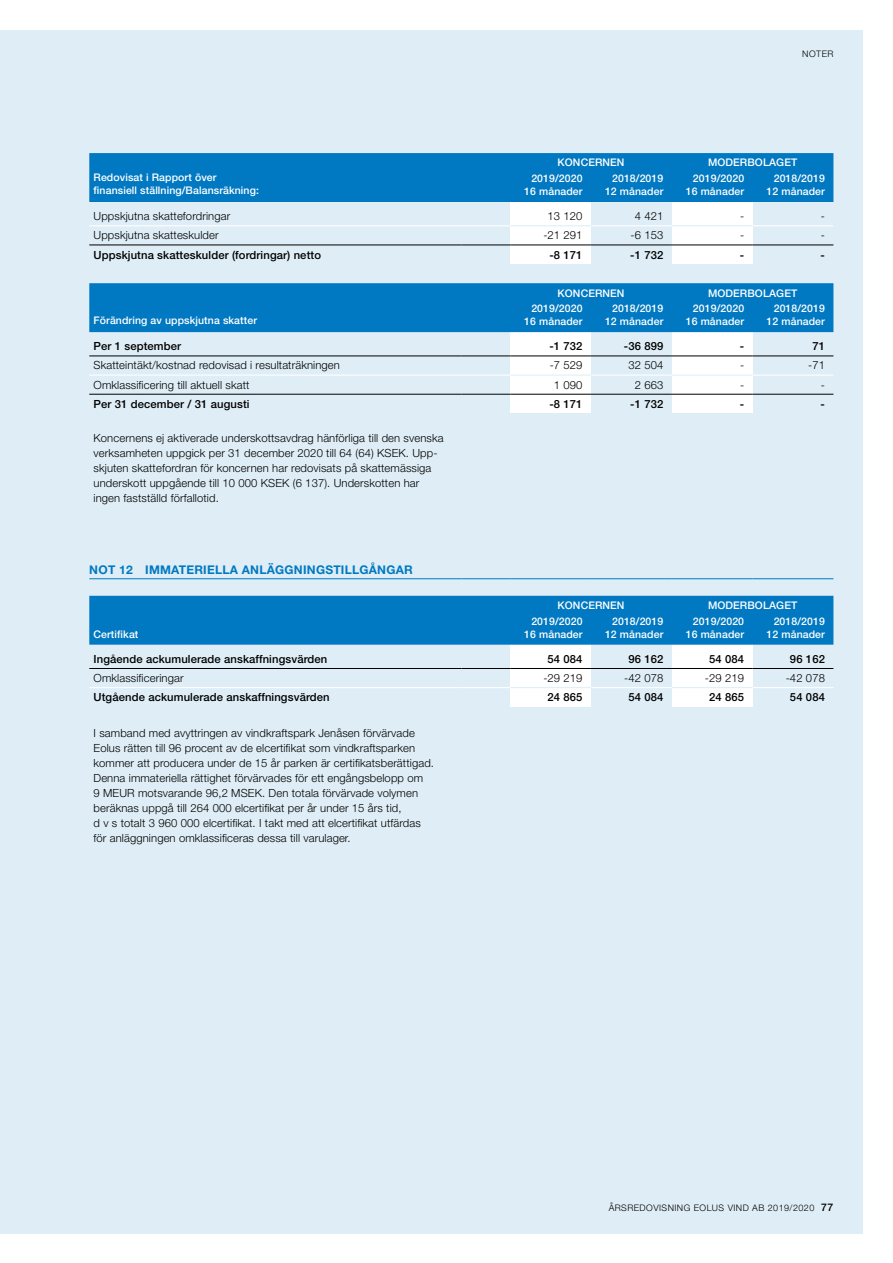
<style>
.page{position:relative;width:893px;height:1263px;background:#fff}
.page>*{position:absolute;margin:0;border:0;box-sizing:border-box;transform-origin:0 0}
.t1{font:700 12px "Helvetica Neue LT Std";letter-spacing:.02em;color:#0079c2}
.t2{font:300 11.25px/15px "Helvetica Neue LT Std";letter-spacing:.01em;color:#000}
.t3{font:500 11.25px "Helvetica Neue LT Std";letter-spacing:.01em;color:#000}
.t4{font:500 10.5px/12.8px "Helvetica Neue LT Std";letter-spacing:.01em;color:#fff;text-align:right}
.t5{font:300 9px "Helvetica Neue LT Std";letter-spacing:.05em;color:#000}
.s1{font-weight:500;font-size:10.5px}
</style>
<div class="page">
<div style="left:0;top:30px;width:863px;height:1203px;background:#dfeef6"></div>
<div style="left:510px;top:330px;width:81px;height:83px;background:#fff"></div>
<div style="left:510px;top:639px;width:81px;height:67px;background:#fff"></div>
<div style="left:672px;top:330px;width:81px;height:83px;background:#fff"></div>
<div style="left:672px;top:639px;width:81px;height:67px;background:#fff"></div>
<svg style="left:89px;top:153px;width:744px;height:179px;fill:#0079c2"></svg>
<hr style="left:89px;top:245px;width:372px;height:1px;background:#000">
<hr style="left:461px;top:245px;width:49px;height:1px;background:#000">
<hr style="left:510px;top:245px;width:81px;height:1px;background:#000">
<hr style="left:591px;top:245px;width:81px;height:1px;background:#000">
<hr style="left:672px;top:245px;width:81px;height:1px;background:#000">
<hr style="left:753px;top:245px;width:80px;height:1px;background:#000">
<hr style="left:89px;top:356px;width:372px;height:1px;background:#000">
<hr style="left:461px;top:356px;width:49px;height:1px;background:#000">
<hr style="left:591px;top:356px;width:81px;height:1px;background:#000">
<hr style="left:753px;top:356px;width:80px;height:1px;background:#000">
<hr style="left:89px;top:394px;width:372px;height:1px;background:#000">
<hr style="left:461px;top:394px;width:49px;height:1px;background:#000">
<hr style="left:510px;top:394px;width:81px;height:1px;background:#000">
<hr style="left:591px;top:394px;width:81px;height:1px;background:#000">
<hr style="left:672px;top:394px;width:81px;height:1px;background:#000">
<hr style="left:753px;top:394px;width:80px;height:1px;background:#000">
<hr style="left:510px;top:356px;width:81px;height:1px;background:#000">
<hr style="left:672px;top:356px;width:81px;height:1px;background:#000">
<hr style="left:89px;top:225px;width:372px;height:1px;background:#fff">
<hr style="left:461px;top:225px;width:49px;height:1px;background:#fff">
<hr style="left:591px;top:225px;width:81px;height:1px;background:#fff">
<hr style="left:753px;top:225px;width:80px;height:1px;background:#fff">
<hr style="left:510px;top:225px;width:81px;height:1px;background:#dfeef6">
<hr style="left:672px;top:225px;width:81px;height:1px;background:#dfeef6">
<hr style="left:89px;top:374px;width:372px;height:2px;background:#fff">
<hr style="left:461px;top:374px;width:49px;height:2px;background:#fff">
<hr style="left:591px;top:374px;width:81px;height:2px;background:#fff">
<hr style="left:753px;top:374px;width:80px;height:2px;background:#fff">
<hr style="left:510px;top:374px;width:81px;height:2px;background:#dfeef6">
<hr style="left:672px;top:374px;width:81px;height:2px;background:#dfeef6">
<div style="left:89px;top:596px;width:744px;height:49px;background:#0079c2"></div>
<hr style="left:89px;top:578px;width:372px;height:1px;background:#0079c2">
<hr style="left:461px;top:578px;width:49px;height:1px;background:#0079c2">
<hr style="left:510px;top:578px;width:81px;height:1px;background:#0079c2">
<hr style="left:591px;top:578px;width:81px;height:1px;background:#0079c2">
<hr style="left:672px;top:578px;width:81px;height:1px;background:#0079c2">
<hr style="left:753px;top:578px;width:80px;height:1px;background:#0079c2">
<hr style="left:89px;top:668px;width:372px;height:1px;background:#000">
<hr style="left:461px;top:668px;width:49px;height:1px;background:#000">
<hr style="left:510px;top:668px;width:81px;height:1px;background:#000">
<hr style="left:591px;top:668px;width:81px;height:1px;background:#000">
<hr style="left:672px;top:668px;width:81px;height:1px;background:#000">
<hr style="left:753px;top:668px;width:80px;height:1px;background:#000">
<hr style="left:89px;top:687px;width:372px;height:1px;background:#fff">
<hr style="left:461px;top:687px;width:49px;height:1px;background:#fff">
<hr style="left:591px;top:687px;width:81px;height:1px;background:#fff">
<hr style="left:753px;top:687px;width:80px;height:1px;background:#fff">
<hr style="left:510px;top:687px;width:81px;height:1px;background:#dfeef6">
<hr style="left:672px;top:687px;width:81px;height:1px;background:#dfeef6">
<p class="t4" style="left:94px;top:171px;width:167px;text-align:left">Redovisat i Rapport över finansiell ställning/Balansräkning:</p>
<p class="t5" style="left:802px;top:49px;width:33px">NOTER</p>
<p class="t4" style="left:558px;top:156px;width:68px">KONCERNEN</p>
<p class="t4" style="left:708px;top:156px;width:91px">MODERBOLAGET</p>
<p class="t4" style="left:524px;top:172px;width:60px">2019/2020<br>16 månader</p>
<p class="t4" style="left:605px;top:172px;width:60px">2018/2019<br>12 månader</p>
<p class="t4" style="left:686px;top:172px;width:60px">2019/2020<br>16 månader</p>
<p class="t4" style="left:767px;top:172px;width:60px">2018/2019<br>12 månader</p>
<p class="t2" style="left:94px;top:208px;width:138px">Uppskjutna skattefordringar</p>
<p class="t2" style="left:548px;top:208px;width:36px">13 120</p>
<p class="t2" style="left:635px;top:208px;width:30px">4 421</p>
<p class="t2" style="left:740px;top:208px;width:4px">-</p>
<p class="t2" style="left:94px;top:228px;width:127px">Uppskjutna skatteskulder</p>
<p class="t2" style="left:543px;top:228px;width:41px">-21 291</p>
<p class="t2" style="left:630px;top:228px;width:34px">-6 153</p>
<p class="t2" style="left:740px;top:228px;width:4px">-</p>
<p class="t3" style="left:94px;top:248px;width:229px">Uppskjutna skatteskulder (fordringar) netto</p>
<p class="t3" style="left:549px;top:248px;width:35px">-8 171</p>
<p class="t3" style="left:630px;top:248px;width:35px">-1 732</p>
<p class="t3" style="left:740px;top:248px;width:6px">-</p>
<p class="t3" style="left:821px;top:248px;width:6px">-</p>
<p class="t4" style="left:94px;top:314px;width:165px">Förändring av uppskjutna skatter</p>
<p class="t4" style="left:558px;top:286px;width:68px">KONCERNEN</p>
<p class="t4" style="left:708px;top:286px;width:91px">MODERBOLAGET</p>
<p class="t4" style="left:524px;top:302px;width:60px">2019/2020<br>16 månader</p>
<p class="t4" style="left:605px;top:302px;width:60px">2018/2019<br>12 månader</p>
<p class="t4" style="left:686px;top:302px;width:60px">2019/2020<br>16 månader</p>
<p class="t4" style="left:767px;top:302px;width:60px">2018/2019<br>12 månader</p>
<p class="t3" style="left:94px;top:339px;width:89px">Per 1 september</p>
<p class="t3" style="left:549px;top:339px;width:35px">-1 732</p>
<p class="t3" style="left:624px;top:339px;width:41px">-36 899</p>
<p class="t3" style="left:740px;top:339px;width:6px">-</p>
<p class="t3" style="left:812px;top:339px;width:14px">71</p>
<p class="t2" style="left:94px;top:358px;width:248px">Skatteintäkt/kostnad redovisad i resultaträkningen</p>
<p class="t2" style="left:550px;top:358px;width:34px">-7 529</p>
<p class="t2" style="left:628px;top:358px;width:36px">32 504</p>
<p class="t2" style="left:740px;top:358px;width:4px">-</p>
<p class="t2" style="left:812px;top:358px;width:14px">71</p>
<p class="t2" style="left:94px;top:377px;width:157px">Omklassificering till aktuell skatt</p>
<p class="t2" style="left:554px;top:377px;width:30px">1 090</p>
<p class="t2" style="left:635px;top:377px;width:30px">2 663</p>
<p class="t2" style="left:740px;top:377px;width:4px">-</p>
<p class="t3" style="left:94px;top:397px;width:158px">Per 31 december / 31 augusti</p>
<p class="t3" style="left:549px;top:397px;width:35px">-8 171</p>
<p class="t3" style="left:630px;top:397px;width:35px">-1 732</p>
<p class="t3" style="left:740px;top:397px;width:6px">-</p>
<p class="t3" style="left:821px;top:397px;width:6px">-</p>
<p class="t2" style="left:94px;top:430px;width:352px">Koncernens ej aktiverade underskottsavdrag hänförliga till den svenska verksamheten uppgick per 31 december 2020 till 64 (64) KSEK. Upp&shy;skjuten skattefordran för koncernen har redovisats på skattemässiga underskott uppgående till 10 000 KSEK (6 137). Underskotten har ingen fastställd förfallotid.</p>
<p class="t1" style="left:89px;top:563px;width:325px">NOT 12 IMMATERIELLA ANLÄGGNINGSTILLGÅNGAR</p>
<p class="t4" style="left:94px;top:628px;width:46px">Certifikat</p>
<p class="t4" style="left:558px;top:599px;width:68px">KONCERNEN</p>
<p class="t4" style="left:708px;top:599px;width:91px">MODERBOLAGET</p>
<p class="t4" style="left:524px;top:615px;width:60px">2019/2020<br>16 månader</p>
<p class="t4" style="left:605px;top:615px;width:60px">2018/2019<br>12 månader</p>
<p class="t4" style="left:686px;top:615px;width:60px">2019/2020<br>16 månader</p>
<p class="t4" style="left:767px;top:615px;width:60px">2018/2019<br>12 månader</p>
<p class="t3" style="left:94px;top:652px;width:235px">Ingående ackumulerade anskaffningsvärden</p>
<p class="t3" style="left:548px;top:652px;width:36px">54 084</p>
<p class="t3" style="left:628px;top:652px;width:36px">96 162</p>
<p class="t3" style="left:709px;top:652px;width:36px">54 084</p>
<p class="t3" style="left:790px;top:652px;width:36px">96 162</p>
<p class="t2" style="left:94px;top:670px;width:92px">Omklassificeringar</p>
<p class="t2" style="left:543px;top:670px;width:41px">-29 219</p>
<p class="t2" style="left:624px;top:670px;width:41px">-42 078</p>
<p class="t2" style="left:705px;top:670px;width:41px">-29 219</p>
<p class="t2" style="left:786px;top:670px;width:41px">-42 078</p>
<p class="t3" style="left:94px;top:691px;width:238px">Utgående ackumulerade anskaffningsvärden</p>
<p class="t3" style="left:548px;top:691px;width:36px">24 865</p>
<p class="t3" style="left:628px;top:691px;width:36px">54 084</p>
<p class="t3" style="left:709px;top:691px;width:36px">24 865</p>
<p class="t3" style="left:790px;top:691px;width:36px">54 084</p>
<p class="t2" style="left:94px;top:725px;width:342px">I samband med avyttringen av vindkraftspark Jenåsen förvärvade Eolus rätten till 96 procent av de elcertifikat som vindkraftsparken kommer att producera under de 15 år parken är certifikatsberättigad.<br>Denna immateriella rättighet förvärvades för ett engångsbelopp om<br>9 MEUR motsvarande 96,2 MSEK. Den totala förvärvade volymen beräknas uppgå till 264 000 elcertifikat per år under 15 års tid,<br>d v s totalt 3 960 000 elcertifikat. I takt med att elcertifikat utfärdas för anläggningen omklassificeras dessa till varulager.</p>
<p class="t5" style="left:609px;top:1202px;width:226px">ÅRSREDOVISNING EOLUS VIND AB 2019/2020 <span class="s1">77</span></p>
</div>
